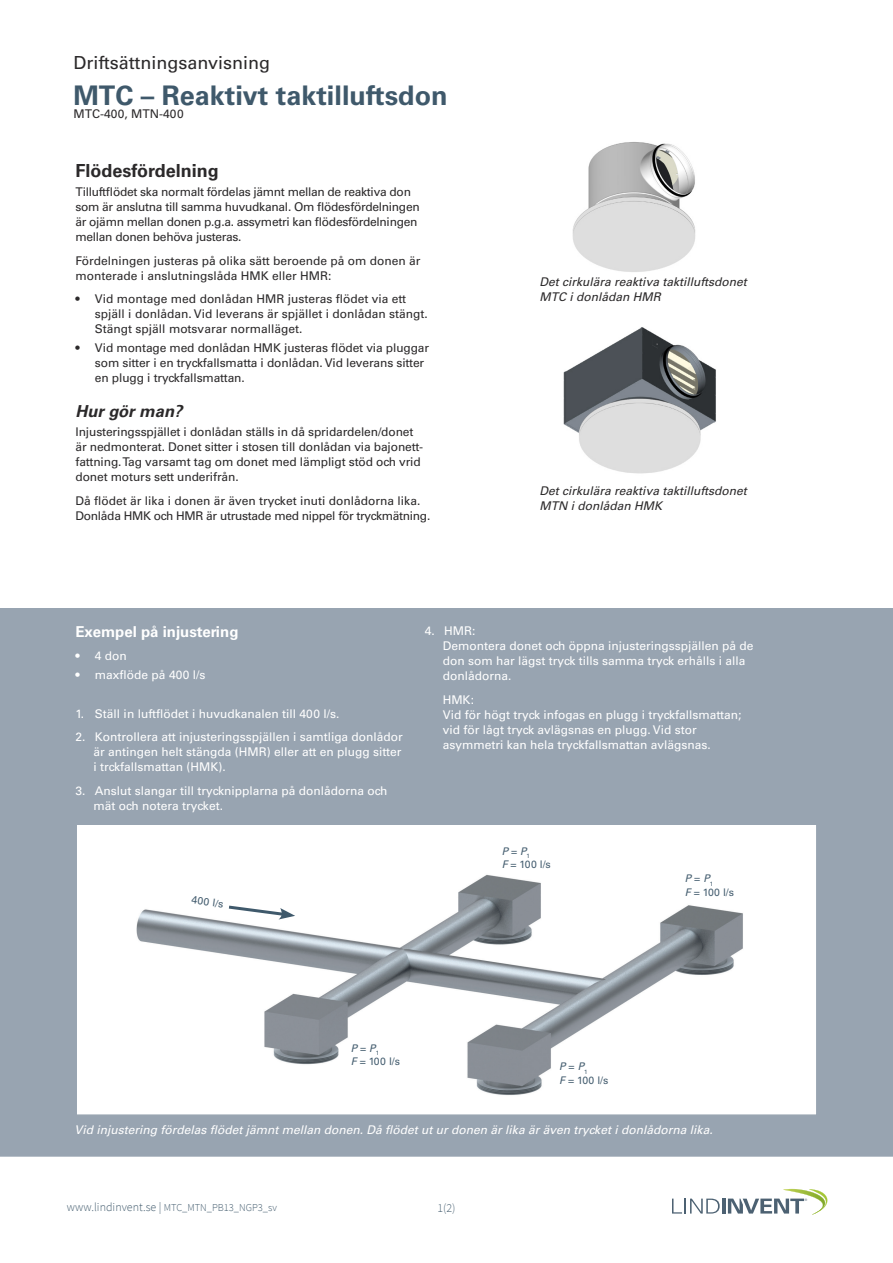
<style>
.page{position:relative;width:893px;height:1263px;background:#fff}
.page>*{position:absolute;margin:0;border:0;box-sizing:border-box;transform-origin:0 0}
.t1{font:700 27px "Univers LT Std";color:#3f596b}
.t2{font:18px "Univers LT Std";color:#2b292a}
.rubrik_1{font:700 18px "Univers LT Std";color:#2b292a}
.rubrik_2{font:italic 700 16.5px "Univers LT Std";color:#2b292a}
.Styckeformat__1{font:700 15px "Univers LT Std";color:#fff}
.brodtext{font:12px/15px "Univers LT Std";letter-spacing:-.01em;color:#2b292a}
.Montagelista{font:12px/15px "Univers LT Std";color:#fff}
.bildtext{font:italic 12px/15px "Univers LT Std";color:#2b292a}
.bildtext-2{font:italic 12px "Univers LT Std";color:#fff}
.t3{font:300 12px "Source Sans Pro";color:#445d6f}
.mått{font:10.5px/13.5px "Univers LT Std";letter-spacing:-.005em;color:#445d6f}
.t4{font:300 10.5px "Source Sans Pro";color:#445d6f}
.t5{font:300 6.15px "Source Sans Pro";color:#4d6172}
.s1{font-style:italic}
.s2{font-size:12px}
</style>
<div class="page">
<svg style="left:672px;top:1198px;width:48px;height:15px"></svg>
<hr style="left:722px;top:1198px;width:3px;height:15px;background:#4c6172">
<svg style="left:728px;top:1189px;width:100px;height:26px"></svg>
<img style="left:572px;top:142px;width:124px;height:130px">
<img style="left:563px;top:327px;width:153px;height:147px">
<div style="left:0;top:608px;width:893px;height:549px;background:#98a4b1"></div>
<div style="left:75px;top:823px;width:743px;height:293px;background:#fff;border:2px solid #98a4b1"></div>
<img style="left:136px;top:874px;width:607px;height:221px">
<svg style="left:202px;top:890px;width:120px;height:41px"></svg>
<h2 class="t2" style="left:73px;top:52px;width:198px">Driftsättningsanvisning</h2>
<p class="brodtext" style="left:73px;top:107px;width:112px">MTC-400, MTN-400</p>
<h1 class="t1" style="left:73px;top:79px;width:376px">MTC – Reaktivt taktilluftsdon</h1>
<p class="rubrik_1" style="left:75px;top:160px;width:145px">Flödesfördelning</p>
<p class="brodtext" style="left:75px;top:184px;width:346px">Tilluftflödet ska normalt fördelas jämnt mellan de reaktiva don som är anslutna till samma huvudkanal. Om flödesfördelningen är ojämn mellan donen p.g.a. assymetri kan flödesfördelningen mellan donen behöva justeras.</p>
<p class="brodtext" style="left:75px;top:253px;width:347px">Fördelningen justeras på olika sätt beroende på om donen är monterade i anslutningslåda HMK eller HMR:</p>
<p class="brodtext" style="left:95px;top:291px;width:334px;text-indent:-20px">• Vid montage med donlådan HMR justeras flödet via ett spjäll i donlådan. Vid leverans är spjället i donlådan stängt.<br>Stängt spjäll motsvarar normalläget.</p>
<p class="brodtext" style="left:95px;top:341px;width:335px;text-indent:-20px">• Vid montage med donlådan HMK justeras flödet via pluggar som sitter i en tryckfallsmatta i donlådan. Vid leverans sitter en plugg i tryckfallsmattan.</p>
<p class="rubrik_2" style="left:75px;top:401px;width:108px">Hur gör man?</p>
<p class="brodtext" style="left:75px;top:425px;width:349px">Injusteringsspjället i donlådan ställs in då spridardelen/donet är nedmonterat. Donet sitter i stosen till donlådan via bajonett&shy;fattning. Tag varsamt tag om donet med lämpligt stöd och vrid donet moturs sett underifrån.</p>
<p class="brodtext" style="left:75px;top:493px;width:356px">Då flödet är lika i donen är även trycket inuti donlådorna lika.<br>Donlåda HMK och HMR är utrustade med nippel för tryckmätning.</p>
<p class="bildtext" style="left:539px;top:483px;width:209px">Det cirkulära reaktiva taktilluftsdonet<br>MTN i donlådan HMK</p>
<p class="bildtext" style="left:539px;top:275px;width:209px">Det cirkulära reaktiva taktilluftsdonet<br>MTC i donlådan HMR</p>
<p class="Styckeformat__1" style="left:75px;top:623px;width:165px">Exempel på injustering</p>
<p class="Montagelista" style="left:75px;top:648px;width:53px">• 4 don</p>
<p class="Montagelista" style="left:75px;top:668px;width:132px">• maxflöde på 400 l/s</p>
<p class="Montagelista" style="left:75px;top:706px;width:265px">1. Ställ in luftflödet i huvudkanalen till 400 l/s.</p>
<p class="Montagelista" style="left:93px;top:730px;width:311px;text-align:justify;text-indent:-18px">2. Kontrollera att injusteringsspjällen i samtliga donlådor är antingen helt stängda (HMR) eller att en plugg sitter i trckfallsmattan (HMK).</p>
<p class="Montagelista" style="left:93px;top:783px;width:296px;text-indent:-18px">3. Anslut slangar till trycknipplarna på donlådorna och mät och notera trycket.</p>
<p class="mått" style="left:193px;top:893px;width:33px;rotate:8deg">400 l/s</p>
<p class="Montagelista" style="left:443px;top:623px;width:312px;text-indent:-18px">4. HMR:<br>Demontera donet och öppna injusteringsspjällen på de don som har lägst tryck tills samma tryck erhålls i alla donlådorna.</p>
<p class="Montagelista" style="left:443px;top:692px;width:300px">HMK:<br>Vid för högt tryck infogas en plugg i tryckfallsmattan; vid för lågt tryck avlägsnas en plugg. Vid stor asymmetri kan hela tryckfallsmattan avlägsnas.</p>
<p class="mått" style="left:502px;top:844px;width:51px"><span class="s1">P</span> = <span class="s1">P</span><sub>1<br></sub><span class="s1">F</span> = 100 l/s</p>
<p class="mått" style="left:685px;top:872px;width:51px"><span class="s1">P</span> = <span class="s1">P</span><sub>1<br></sub><span class="s1">F</span> = 100 l/s</p>
<p class="mått" style="left:351px;top:1041px;width:51px"><span class="s1">P</span> = <span class="s1">P</span><sub>1<br></sub><span class="s1">F</span> = 100 l/s</p>
<p class="mått" style="left:559px;top:1060px;width:51px"><span class="s1">P</span> = <span class="s1">P</span><sub>1<br></sub><span class="s1">F</span> = 100 l/s</p>
<p class="bildtext-2" style="left:75px;top:1122px;width:640px">Vid injustering fördelas flödet jämnt mellan donen. Då flödet ut ur donen är lika är även trycket i donlådorna lika.</p>
<p class="t4" style="left:67px;top:1201px;width:211px"><span class="s2">www.lindinvent.se |</span> MTC_MTN_PB13_NGP3_sv</p>
<p class="t3" style="left:437px;top:1200px;width:20px">1(2)</p>
<p class="t5" style="left:805px;top:1197px;width:4px">®</p>
</div>
